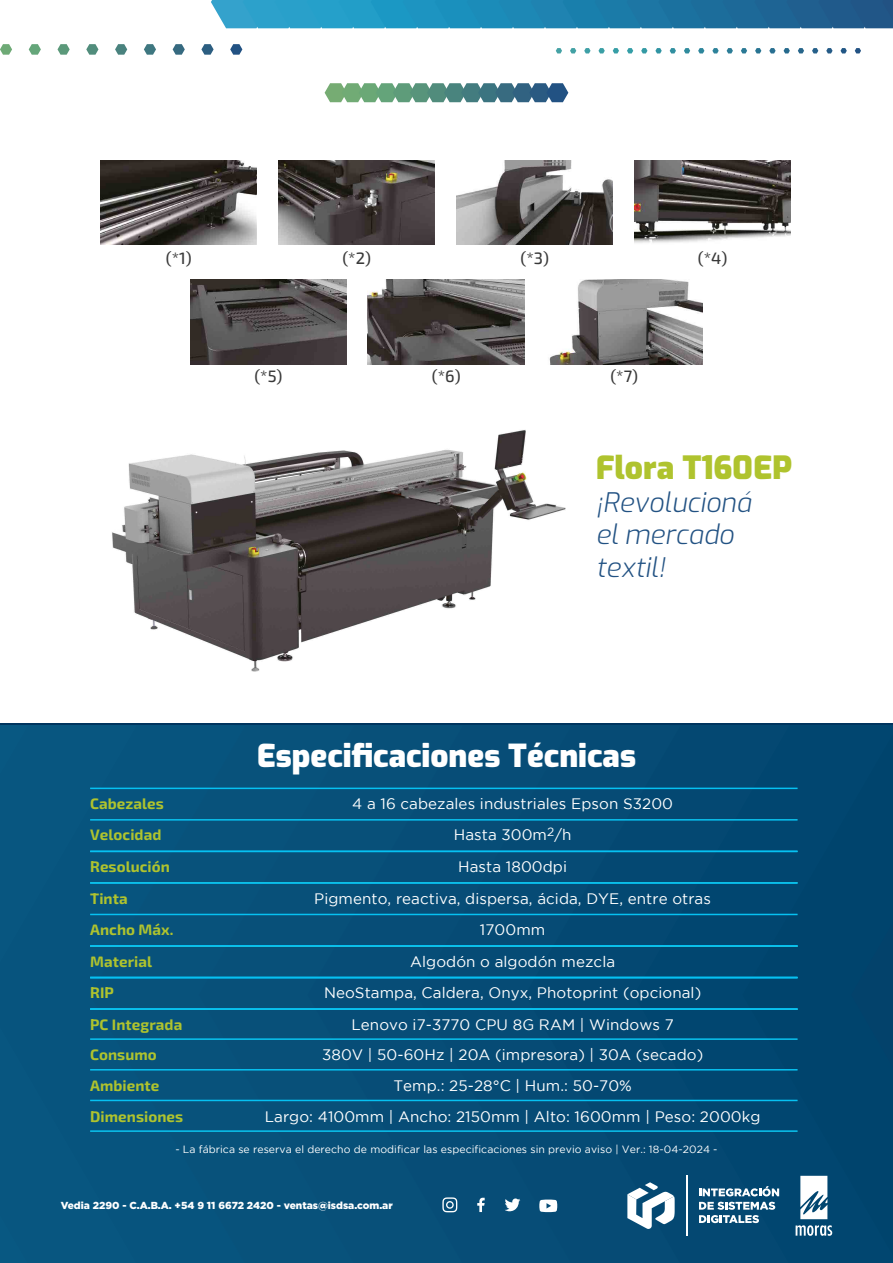
<style>
.page{position:relative;width:893px;height:1263px;background:#fff}
.page>*{position:absolute;margin:0;border:0;box-sizing:border-box;transform-origin:0 0}
.t1{font:900 31.8px "Exo";color:#afc32e}
.t2{font:900 31.5px "Exo";color:#fff}
.t3{font:italic 300 27px/32.4px "Exo";color:#225283}
.t4{font:500 16.5px "Exo 2";color:#393939}
.t5{font:15.15px "Gotham";letter-spacing:.005em;color:#fff}
.t6{font:700 15.15px "Exo 2";letter-spacing:.005em;color:#afc32e}
.t7{font:10.5px "Gotham";letter-spacing:.005em;color:#fff}
.t8{font:900 10.2px "Gotham";color:#fff}
</style>
<div class="page">
<img style="left:112px;top:430px;width:454px;height:242px">
<svg style="left:325px;top:83px;width:243px;height:19px;background:#61938b"></svg>
<svg style="left:0;top:44px;width:12px;height:11px"></svg>
<svg style="left:29px;top:44px;width:12px;height:11px"></svg>
<svg style="left:58px;top:44px;width:12px;height:11px"></svg>
<svg style="left:86px;top:44px;width:12px;height:11px"></svg>
<svg style="left:115px;top:44px;width:12px;height:11px"></svg>
<svg style="left:144px;top:44px;width:12px;height:11px"></svg>
<svg style="left:173px;top:44px;width:12px;height:11px"></svg>
<svg style="left:201px;top:44px;width:13px;height:11px"></svg>
<svg style="left:230px;top:44px;width:12px;height:11px"></svg>
<svg style="left:556px;top:48px;width:6px;height:5px"></svg>
<svg style="left:570px;top:48px;width:6px;height:5px"></svg>
<svg style="left:584px;top:48px;width:6px;height:5px"></svg>
<svg style="left:598px;top:48px;width:7px;height:5px"></svg>
<svg style="left:613px;top:48px;width:6px;height:5px"></svg>
<svg style="left:627px;top:48px;width:6px;height:5px"></svg>
<svg style="left:641px;top:48px;width:6px;height:5px"></svg>
<svg style="left:655px;top:48px;width:7px;height:5px"></svg>
<svg style="left:670px;top:48px;width:6px;height:5px"></svg>
<svg style="left:684px;top:48px;width:6px;height:5px"></svg>
<svg style="left:698px;top:48px;width:6px;height:5px"></svg>
<svg style="left:712px;top:48px;width:7px;height:5px"></svg>
<svg style="left:727px;top:48px;width:6px;height:5px"></svg>
<svg style="left:741px;top:48px;width:6px;height:5px"></svg>
<svg style="left:755px;top:48px;width:6px;height:5px"></svg>
<svg style="left:769px;top:48px;width:7px;height:5px"></svg>
<svg style="left:784px;top:48px;width:6px;height:5px"></svg>
<svg style="left:798px;top:48px;width:6px;height:5px"></svg>
<svg style="left:812px;top:48px;width:6px;height:5px"></svg>
<svg style="left:826px;top:48px;width:6px;height:5px"></svg>
<svg style="left:840px;top:48px;width:7px;height:5px"></svg>
<svg style="left:855px;top:48px;width:6px;height:5px"></svg>
<svg style="left:211px;top:0;width:682px;height:28px;background:#2282af"></svg>
<div style="left:0;top:725px;width:90px;height:538px;background:#085680"></div>
<div style="left:90px;top:725px;width:109px;height:538px;background:#07547e"></div>
<div style="left:199px;top:725px;width:108px;height:538px;background:#08527b"></div>
<div style="left:307px;top:725px;width:109px;height:538px;background:#085079"></div>
<div style="left:416px;top:725px;width:109px;height:538px;background:#074d77"></div>
<div style="left:525px;top:725px;width:109px;height:538px;background:#064b75"></div>
<div style="left:634px;top:725px;width:108px;height:538px;background:#044872"></div>
<div style="left:742px;top:725px;width:151px;height:538px;background:#014670"></div>
<div style="left:851px;top:895px;width:42px;height:199px;background:#00446d"></div>
<hr style="left:90px;top:788px;width:707px;height:1px;background:#06c1f2">
<hr style="left:90px;top:819px;width:707px;height:1px;background:#06c1f2">
<hr style="left:90px;top:851px;width:707px;height:1px;background:#06c1f2">
<hr style="left:90px;top:882px;width:707px;height:2px;background:#06c1f2">
<hr style="left:90px;top:914px;width:707px;height:1px;background:#06c1f2">
<hr style="left:90px;top:945px;width:707px;height:2px;background:#06c1f2">
<hr style="left:90px;top:977px;width:707px;height:1px;background:#06c1f2">
<hr style="left:90px;top:1008px;width:707px;height:2px;background:#06c1f2">
<hr style="left:90px;top:1038px;width:707px;height:2px;background:#06c1f2">
<hr style="left:90px;top:1069px;width:707px;height:1px;background:#06c1f2">
<hr style="left:90px;top:1100px;width:707px;height:1px;background:#06c1f2">
<hr style="left:90px;top:1130px;width:707px;height:2px;background:#06c1f2">
<img style="left:101px;top:160px;width:156px;height:85px">
<img style="left:279px;top:160px;width:156px;height:85px">
<img style="left:456px;top:160px;width:157px;height:85px">
<img style="left:634px;top:160px;width:157px;height:83px">
<img style="left:190px;top:279px;width:157px;height:85px">
<img style="left:368px;top:279px;width:157px;height:85px">
<img style="left:549px;top:279px;width:154px;height:85px">
<svg style="left:627px;top:1182px;width:48px;height:47px"></svg>
<svg style="left:699px;top:1186px;width:80px;height:10px"></svg>
<svg style="left:699px;top:1202px;width:76px;height:21px"></svg>
<hr style="left:686px;top:1176px;width:2px;height:60px;background:#fff">
<svg style="left:800px;top:1176px;width:27px;height:43px"></svg>
<svg style="left:796px;top:1225px;width:36px;height:11px"></svg>
<svg style="left:477px;top:1198px;width:8px;height:14px"></svg>
<svg style="left:442px;top:1197px;width:15px;height:15px"></svg>
<svg style="left:539px;top:1199px;width:18px;height:13px"></svg>
<svg style="left:505px;top:1198px;width:15px;height:13px"></svg>
<p class="t4" style="left:166px;top:247px;width:27px">(*1)</p>
<p class="t4" style="left:342px;top:247px;width:30px">(*2)</p>
<p class="t4" style="left:520px;top:247px;width:30px">(*3)</p>
<p class="t4" style="left:698px;top:247px;width:31px">(*4)</p>
<p class="t4" style="left:254px;top:365px;width:30px">(*5)</p>
<p class="t4" style="left:432px;top:365px;width:30px">(*6)</p>
<p class="t4" style="left:610px;top:365px;width:29px">(*7)</p>
<h1 class="t1" style="left:596px;top:445px;width:198px">Flora T160EP</h1>
<h3 class="t3" style="left:596px;top:484px;width:157px">¡Revolucioná el mercado textil!</h3>
<h2 class="t2" style="left:257px;top:732px;width:381px">Especificaciones Técnicas</h2>
<p class="t6" style="left:90px;top:793px;width:75px">Cabezales</p>
<p class="t5" style="left:352px;top:795px;width:322px">4 a 16 cabezales industriales Epson S3200</p>
<p class="t6" style="left:90px;top:824px;width:73px">Velocidad</p>
<p class="t5" style="left:454px;top:827px;width:119px">Hasta 300m<sup>2</sup>/h</p>
<p class="t6" style="left:90px;top:856px;width:81px">Resolución</p>
<p class="t5" style="left:458px;top:858px;width:110px">Hasta 1800dpi</p>
<p class="t6" style="left:90px;top:888px;width:39px">Tinta</p>
<p class="t5" style="left:314px;top:890px;width:398px">Pigmento, reactiva, dispersa, ácida, DYE, entre otras</p>
<p class="t6" style="left:90px;top:919px;width:85px">Ancho Máx.</p>
<p class="t5" style="left:480px;top:921px;width:67px">1700mm</p>
<p class="t6" style="left:90px;top:951px;width:64px">Material</p>
<p class="t5" style="left:410px;top:953px;width:207px">Algodón o algodón mezcla</p>
<p class="t6" style="left:90px;top:982px;width:25px">RIP</p>
<p class="t5" style="left:324px;top:984px;width:379px">NeoStampa, Caldera, Onyx, Photoprint (opcional)</p>
<p class="t6" style="left:90px;top:1014px;width:94px">PC Integrada</p>
<p class="t5" style="left:351px;top:1016px;width:324px">Lenovo i7-3770 CPU 8G RAM | Windows 7</p>
<p class="t6" style="left:90px;top:1044px;width:68px">Consumo</p>
<p class="t5" style="left:322px;top:1046px;width:383px">380V | 50-60Hz | 20A (impresora) | 30A (secado)</p>
<p class="t6" style="left:90px;top:1075px;width:71px">Ambiente</p>
<p class="t5" style="left:393px;top:1077px;width:240px">Temp.: 25-28°C | Hum.: 50-70%</p>
<p class="t6" style="left:90px;top:1106px;width:95px">Dimensiones</p>
<p class="t5" style="left:265px;top:1108px;width:497px">Largo: 4100mm | Ancho: 2150mm | Alto: 1600mm | Peso: 2000kg</p>
<p class="t7" style="left:175px;top:1143px;width:544px">- La fábrica se reserva el derecho de modificar las especificaciones sin previo aviso | Ver.: 18-04-2024 -</p>
<p class="t8" style="left:61px;top:1199px;width:333px">Vedia 2290 - C.A.B.A. +54 9 11 6672 2420 - ventas@isdsa.com.ar</p>
</div>
